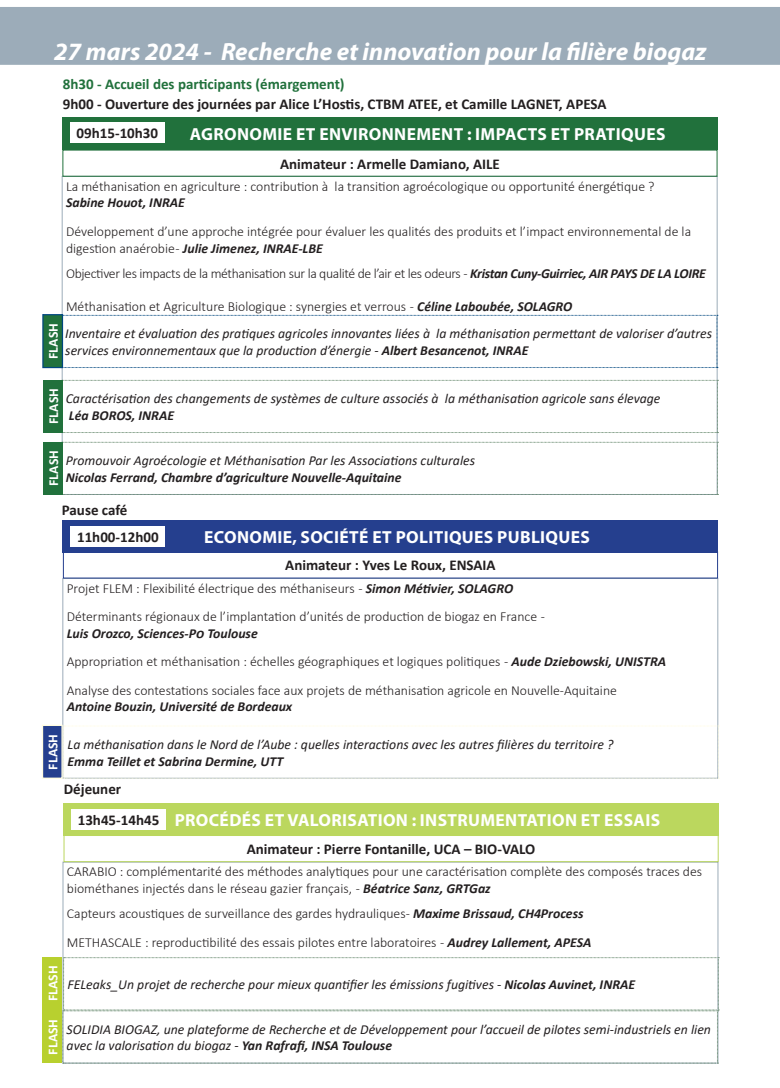
<style>
.page{position:relative;width:780px;height:1088px;background:#fff}
.page>*{position:absolute;margin:0;border:0;box-sizing:border-box;transform-origin:0 0}
.t1{font:italic 700 25px "Myriad Pro";color:#fff}
.t2{font:700 17.5px "Myriad Pro";letter-spacing:.02em;color:#fff}
.t3{font:700 15px "Calibri";color:#231f20}
.t4{font:700 15px "Calibri";color:#21713c}
.t5{font:300 13.75px/16.5px "Calibri";color:#231f20}
.t6{font:italic 13.75px/16.5px "Calibri";color:#231f20}
.t7{font:300 13.75px "Calibri";letter-spacing:-.025em;color:#231f20}
.t8{font:italic 700 13.75px "Calibri";color:#231f20}
.t9{font:700 13.75px "Calibri";color:#fff}
.s1{font-weight:700;font-style:italic}
.s2{font-weight:700}
</style>
<div class="page">
<div style="left:0;top:7px;width:780px;height:58px;background:#9cacb9"></div>
<div style="left:63px;top:117px;width:655px;height:33px;background:#21713c"></div>
<svg style="left:63px;top:315px;width:655px;height:53px"></svg>
<div style="left:43px;top:315px;width:19px;height:52px;background:#21713c"></div>
<div style="left:42px;top:314px;width:21px;height:54px;border:1px solid #00477f"></div>
<div style="left:62px;top:520px;width:655px;height:33px;background:#253f8e"></div>
<svg style="left:63px;top:726px;width:656px;height:53px"></svg>
<div style="left:43px;top:725px;width:19px;height:53px;background:#253f8e"></div>
<div style="left:42px;top:725px;width:21px;height:54px;border:1px solid #fffce0"></div>
<div style="left:63px;top:803px;width:655px;height:33px;background:#bbd75e"></div>
<div style="left:63px;top:552px;width:654px;height:26px;border:1px solid #253f8e"></div>
<div style="left:64px;top:835px;width:654px;height:27px;border:1px solid #bbd75e"></div>
<div style="left:70px;top:123px;width:95px;height:20px;background:#fff"></div>
<svg style="left:62px;top:380px;width:656px;height:53px"></svg>
<div style="left:43px;top:380px;width:20px;height:52px;background:#21713c"></div>
<svg style="left:62px;top:442px;width:656px;height:53px"></svg>
<div style="left:43px;top:442px;width:20px;height:52px;background:#21713c"></div>
<div style="left:71px;top:526px;width:94px;height:21px;background:#fff"></div>
<div style="left:42px;top:957px;width:20px;height:53px;background:#b8d02f"></div>
<svg style="left:62px;top:957px;width:657px;height:107px"></svg>
<div style="left:43px;top:1010px;width:19px;height:53px;background:#b8d02f"></div>
<div style="left:71px;top:810px;width:95px;height:20px;background:#fff"></div>
<p class="t1" style="left:54px;top:36px;width:653px">27 mars 2024 - Recherche et innovation pour la filière biogaz</p>
<p class="t4" style="left:63px;top:73px;width:283px">8h30 - Accueil des participants (émargement)</p>
<p class="t3" style="left:63px;top:94px;width:545px">9h00 - Ouverture des journées par Alice L’Hostis, CTBM ATEE, et Camille LAGNET, APESA</p>
<p class="t3" style="left:77px;top:123px;width:83px">09h15-10h30</p>
<p class="t2" style="left:190px;top:123px;width:477px">AGRONOMIE ET ENVIRONNEMENT : IMPACTS ET PRATIQUES</p>
<p class="t5" style="left:66px;top:178px;width:590px">La méthanisation en agriculture : contribution à la transition agroécologique ou opportunité énergétique ?<br><span class="s1">Sabine Houot, INRAE</span></p>
<p class="t5" style="left:66px;top:223px;width:626px">Développement d’une approche intégrée pour évaluer les qualités des produits et l’impact environnemental de la digestion anaérobie - <span class="s1">Julie Jimenez, INRAE-LBE</span></p>
<p class="t7" style="left:66px;top:265px;width:641px">Objectiver les impacts de la méthanisation sur la qualité de l’air et les odeurs - <span class="s1">Kristan Cuny-Guirriec, AIR PAYS DE LA LOIRE</span></p>
<p class="t5" style="left:66px;top:298px;width:508px">Méthanisation et Agriculture Biologique : synergies et verrous - <span class="s1">Céline Laboubée, SOLAGRO</span></p>
<p class="t6" style="left:65px;top:325px;width:648px">Inventaire et évaluation des pratiques agricoles innovantes liées à la méthanisation permettant de valoriser d’autres services environnementaux que la production d’énergie - <span class="s2">Albert Besancenot, INRAE</span></p>
<p class="t3" style="left:280px;top:153px;width:221px">Animateur : Armelle Damiano, AILE</p>
<p class="t9" style="left:44px;top:359px;width:37px;rotate:-90deg">FLASH</p>
<p class="t9" style="left:44px;top:424px;width:37px;rotate:-90deg">FLASH</p>
<p class="t6" style="left:66px;top:390px;width:596px">Caractérisation des changements de systèmes de culture associés à la méthanisation agricole sans élevage<br><span class="s2">Léa BOROS, INRAE</span></p>
<p class="t9" style="left:44px;top:486px;width:37px;rotate:-90deg">FLASH</p>
<p class="t6" style="left:66px;top:452px;width:411px">Promouvoir Agroécologie et Méthanisation Par les Associations culturales<br><span class="s2">Nicolas Ferrand, Chambre d’agriculture Nouvelle-Aquitaine</span></p>
<p class="t3" style="left:62px;top:499px;width:67px">Pause café</p>
<p class="t9" style="left:43px;top:769px;width:37px;rotate:-90deg">FLASH</p>
<p class="t2" style="left:204px;top:526px;width:387px">ECONOMIE, SOCIÉTÉ ET POLITIQUES PUBLIQUES</p>
<p class="t5" style="left:67px;top:580px;width:448px">Projet FLEM : Flexibilité électrique des méthaniseurs - <span class="s1">Simon Métivier, SOLAGRO</span></p>
<p class="t5" style="left:67px;top:608px;width:480px">Déterminants régionaux de l’implantation d’unités de production de biogaz en France -<br><span class="s1">Luis Orozco, Sciences-Po Toulouse</span></p>
<p class="t5" style="left:67px;top:653px;width:601px">Appropriation et méthanisation : échelles géographiques et logiques politiques - <span class="s1">Aude Dziebowski, UNISTRA</span></p>
<p class="t5" style="left:67px;top:682px;width:551px">Analyse des contestations sociales face aux projets de méthanisation agricole en Nouvelle-Aquitaine</p>
<p class="t8" style="left:67px;top:697px;width:227px">Antoine Bouzin, Université de Bordeaux</p>
<p class="t6" style="left:68px;top:735px;width:547px">La méthanisation dans le Nord de l’Aube : quelles interactions avec les autres filières du territoire ?<br><span class="s2">Emma Teillet et Sabrina Dermine, UTT</span></p>
<p class="t3" style="left:77px;top:527px;width:83px">11h00-12h00</p>
<p class="t3" style="left:285px;top:555px;width:212px">Animateur : Yves Le Roux, ENSAIA</p>
<p class="t3" style="left:64px;top:778px;width:59px">Déjeuner</p>
<p class="t3" style="left:78px;top:810px;width:83px">13h45-14h45</p>
<p class="t2" style="left:175px;top:809px;width:487px">PROCÉDÉS ET VALORISATION : INSTRUMENTATION ET ESSAIS</p>
<p class="t3" style="left:247px;top:838px;width:290px">Animateur : Pierre Fontanille, UCA – BIO-VALO</p>
<p class="t9" style="left:43px;top:1001px;width:37px;rotate:-90deg">FLASH</p>
<p class="t9" style="left:43px;top:1054px;width:37px;rotate:-90deg">FLASH</p>
<p class="t5" style="left:67px;top:863px;width:637px">CARABIO : complémentarité des méthodes analytiques pour une caractérisation complète des composés traces des biométhanes injectés dans le réseau gazier français, - <span class="s1">Béatrice Sanz, GRTGaz</span></p>
<p class="t5" style="left:67px;top:905px;width:518px">Capteurs acoustiques de surveillance des gardes hydrauliques- <span class="s1">Maxime Brissaud, CH4Process</span></p>
<p class="t5" style="left:67px;top:934px;width:526px">METHASCALE : reproductibilité des essais pilotes entre laboratoires - <span class="s1">Audrey Lallement, APESA</span></p>
<p class="t6" style="left:67px;top:975px;width:569px">FELeaks_Un projet de recherche pour mieux quantifier les émissions fugitives - <span class="s2">Nicolas Auvinet, INRAE</span></p>
<p class="t6" style="left:67px;top:1020px;width:645px">SOLIDIA BIOGAZ, une plateforme de Recherche et de Développement pour l’accueil de pilotes semi-industriels en lien avec la valorisation du biogaz - <span class="s2">Yan Rafrafi, INSA Toulouse</span></p>
</div>
